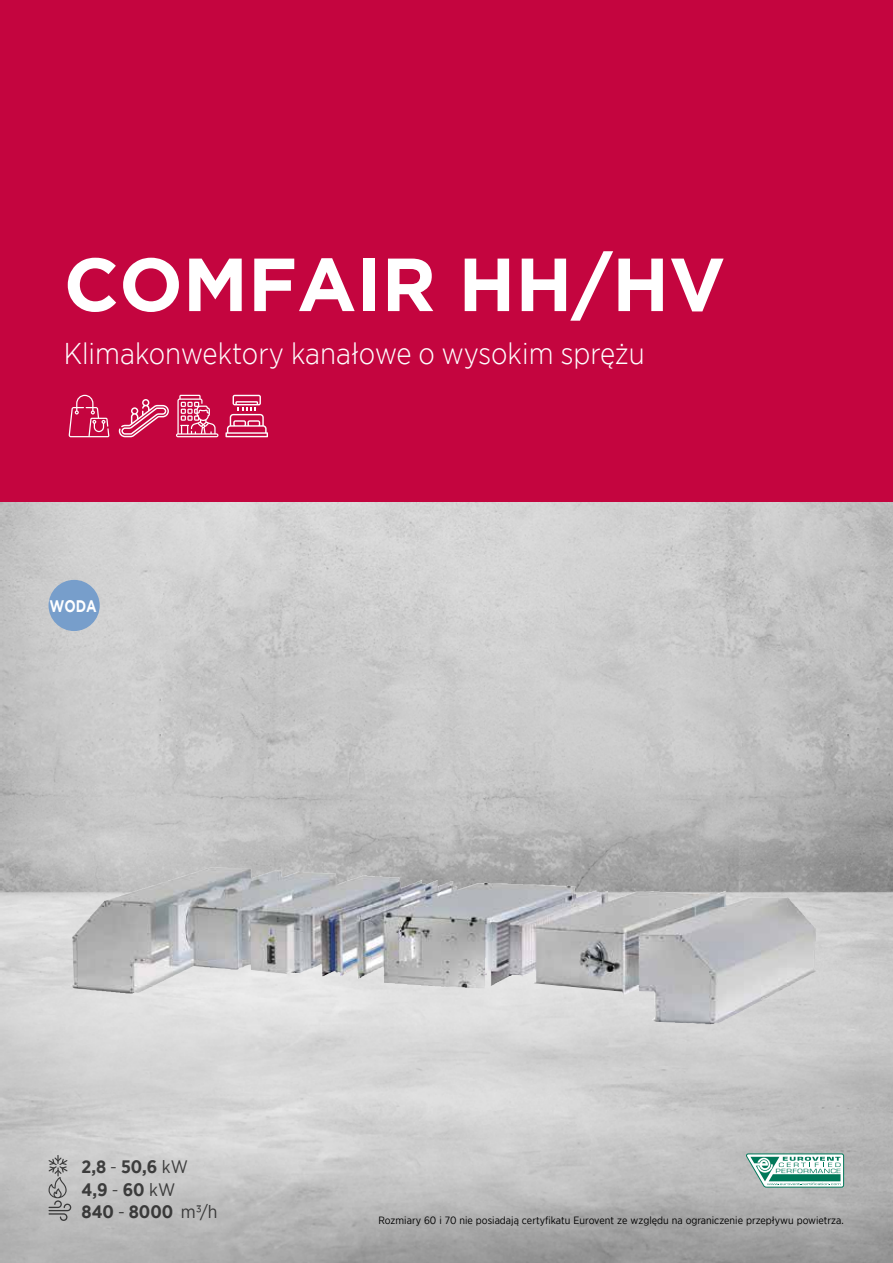
<style>
.page{position:relative;width:893px;height:1263px;background:#fff}
.page>*{position:absolute;margin:0;border:0;box-sizing:border-box;transform-origin:0 0}
.t1{font:700 75px "Gotham";color:#fff}
.t2{font:300 30px "Gotham Narrow";color:#fff}
.t3{font:700 18px/22.2px "Gotham Narrow";color:#000}
.t4{font:700 16.8px "Gotham";color:#fff;scale:.8 1}
.t5{font:10.5px "Gotham Narrow";color:#000}
.s1{font-weight:400}
</style>
<div class="page">
<img style="left:0;top:502px;width:893px;height:761px">
<div style="left:0;top:0;width:893px;height:502px;background:#c4053f"></div>
<svg style="left:69px;top:395px;width:40px;height:42px"></svg>
<svg style="left:119px;top:399px;width:50px;height:38px"></svg>
<svg style="left:176px;top:395px;width:42px;height:42px"></svg>
<svg style="left:225px;top:395px;width:43px;height:42px"></svg>
<img style="left:71px;top:867px;width:219px;height:126px">
<svg style="left:47px;top:1155px;width:24px;height:66px"></svg>
<div style="left:49px;top:580px;width:51px;height:51px;background:#779ecb;border-radius:50%"></div>
<svg style="left:746px;top:1153px;width:98px;height:34px"></svg>
<h1 class="t1" style="left:64px;top:241px;width:663px">COMFAIR HH/HV</h1>
<h2 class="t2" style="left:64px;top:335px;width:583px">Klimakonwektory kanałowe o wysokim sprężu</h2>
<h3 class="t4" style="left:49px;top:596px;width:61px">WODA</h3>
<h3 class="t3" style="left:82px;top:1156px;width:138px">2,8 <span class="s1">-</span> 50,6 <span class="s1">kW<br></span>4,9 <span class="s1">-</span> 60 <span class="s1">kW<br></span>840 <span class="s1">-</span> 8000 <span class="s1">m3/h</span></h3>
<p class="t5" style="left:378px;top:1214px;width:467px">Rozmiary 60 i 70 nie posiadają certyfikatu Eurovent ze względu na ograniczenie przepływu powietrza.</p>
</div>
